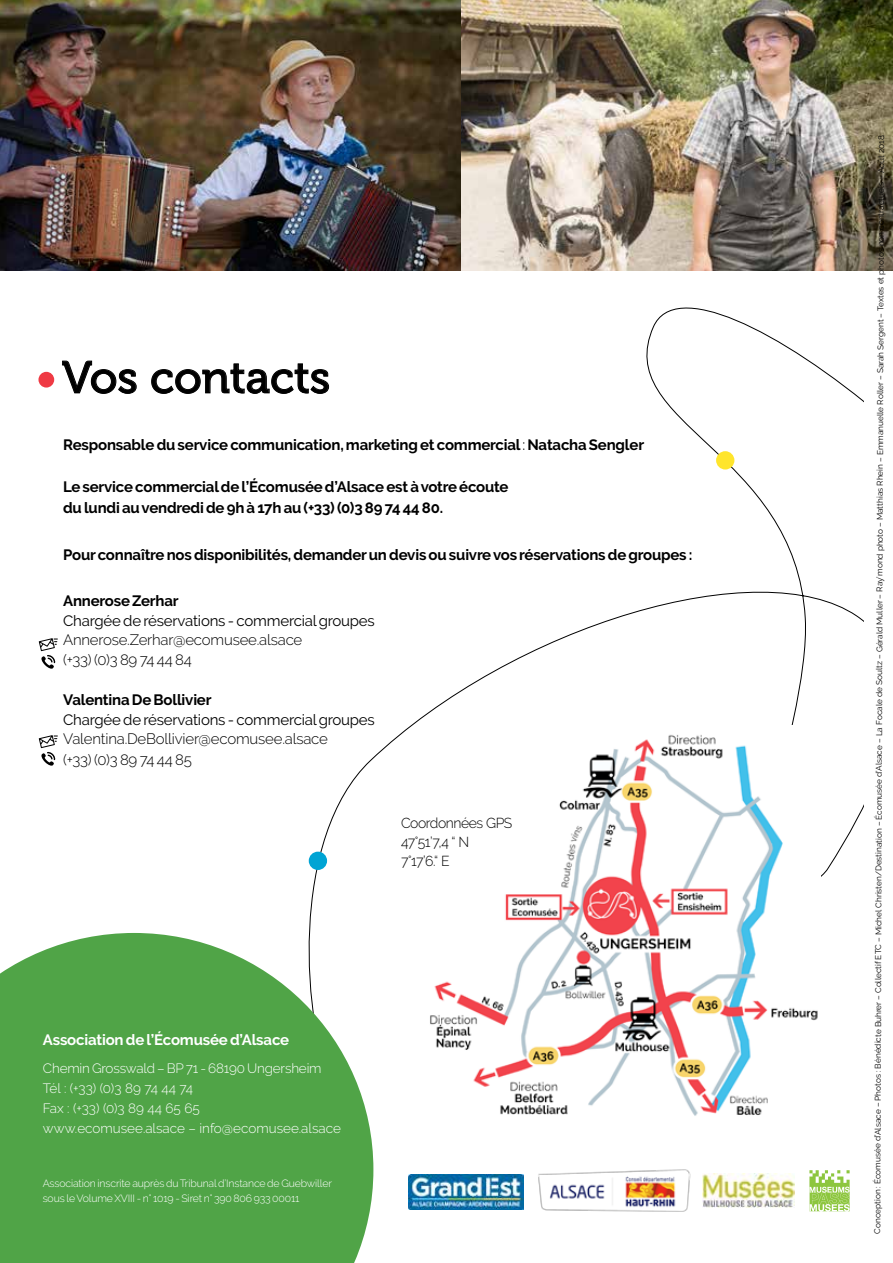
<style>
.page{position:relative;width:893px;height:1263px;background:#fff}
.page>*{position:absolute;margin:0;border:0;box-sizing:border-box;transform-origin:0 0}
.t1{font:45px "Museo 500";color:#000}
.t2{font:700 15px/21px "Raleway";letter-spacing:-.01em;color:#000}
.t3{font:300 15px/19.5px "Raleway";letter-spacing:-.015em;color:#000}
.t4{font:15px "Raleway";letter-spacing:-.015em;color:#000}
.t5{font:700 15px "Raleway";letter-spacing:-.01em;color:#fff}
.t6{font:300 14.4px/19.2px "Raleway";letter-spacing:-.03em;color:#000}
.t7{font:300 13.5px/20px "Raleway";letter-spacing:-.005em;color:#fff}
.t8{font:300 10.5px/15px "Raleway";letter-spacing:-.015em;color:#fff}
.t9{font:8.25px "Raleway";letter-spacing:-.005em;color:#000}
.s1{font-weight:400}
</style>
<div class="page">
<svg style="left:308px;top:307px;width:556px;height:626px"></svg>
<div style="left:38px;top:372px;width:16px;height:16px;background:#ef3a44;border-radius:50%"></div>
<img style="left:416px;top:725px;width:405px;height:391px">
<img style="left:0;top:0;width:893px;height:270px">
<svg style="left:0;top:933px;width:373px;height:330px;fill:#50a447"></svg>
<svg style="left:809px;top:1170px;width:41px;height:41px"></svg>
<img style="left:409px;top:1174px;width:115px;height:35px">
<img style="left:538px;top:1169px;width:153px;height:43px">
<img style="left:702px;top:1173px;width:93px;height:34px">
<svg style="left:62px;top:360px;width:75px;height:34px"></svg>
<svg style="left:151px;top:363px;width:178px;height:31px"></svg>
<div style="left:309px;top:852px;width:18px;height:18px;background:#00a4d4;border-radius:50%"></div>
<div style="left:716px;top:451px;width:18px;height:18px;background:#ffe52c;border-radius:50%"></div>
<svg style="left:39px;top:638px;width:19px;height:31px"></svg>
<svg style="left:39px;top:735px;width:19px;height:31px"></svg>
<h1 class="t1" style="left:62px;top:353px;width:270px">Vos contacts</h1>
<p class="t2" style="left:63px;top:434px;width:582px">Responsable du service communication, marketing et commercial <span class="s1">:</span> Natacha Sengler</p>
<p class="t2" style="left:63px;top:476px;width:447px">Le service commercial de l’écomusée d’Alsace est à votre écoute du lundi au vendredi de 9h à 17h au (+33) (0)3 89 74 44 80.</p>
<p class="t2" style="left:63px;top:544px;width:631px">Pour connaître nos disponibilités, demander un devis ou suivre vos réservations de groupes :</p>
<p class="t2" style="left:63px;top:590px;width:117px">Annerose Zerhar</p>
<p class="t4" style="left:63px;top:611px;width:313px">Chargée de réservations - commercial groupes</p>
<p class="t3" style="left:63px;top:630px;width:241px">Annerose.Zerhar@ecomusee.alsace (+33) (0)3 89 74 44 84</p>
<p class="t2" style="left:63px;top:689px;width:150px">Valentina De Bollivier</p>
<p class="t4" style="left:63px;top:710px;width:313px">Chargée de réservations - commercial groupes</p>
<p class="t3" style="left:63px;top:728px;width:266px;line-height:21px">Valentina.DeBollivier@ecomusee.alsace (+33) (0)3 89 74 44 85</p>
<p class="t6" style="left:401px;top:813px;width:113px">Coordonnées GPS<br>47°51’7,4 “ N<br>7°17’6.“ E</p>
<p class="t5" style="left:43px;top:1031px;width:248px">Association de l’écomusée d’Alsace</p>
<p class="t7" style="left:43px;top:1058px;width:299px">Chemin Grosswald – BP 71 - 68190 Ungersheim Tél : (+33) (0)3 89 74 44 74<br>Fax : (+33) (0)3 89 44 65 65 www.ecomusee.alsace – info@ecomusee.alsace</p>
<p class="t8" style="left:43px;top:1175px;width:291px">Association inscrite auprès du Tribunal d’Instance de Guebwiller sous le Volume XVIII - n° 1019 - Siret n° 390 806 933 00011</p>
<p class="t9" style="left:874px;top:1234px;width:1101px;rotate:-90deg">Conception : Écomusée d’Alsace – Photos : Bénédicte Buhrer – Collectif ETC – Michel Christen/Destination – Écomusée d’Alsace – La Focale de Soultz – Gérald Muller – Ray’mond photo – Matthias Rhein – Emmanuelle Roller – Sarah Sergent – Textes et photos non contractuels – Août 2018.</p>
</div>
